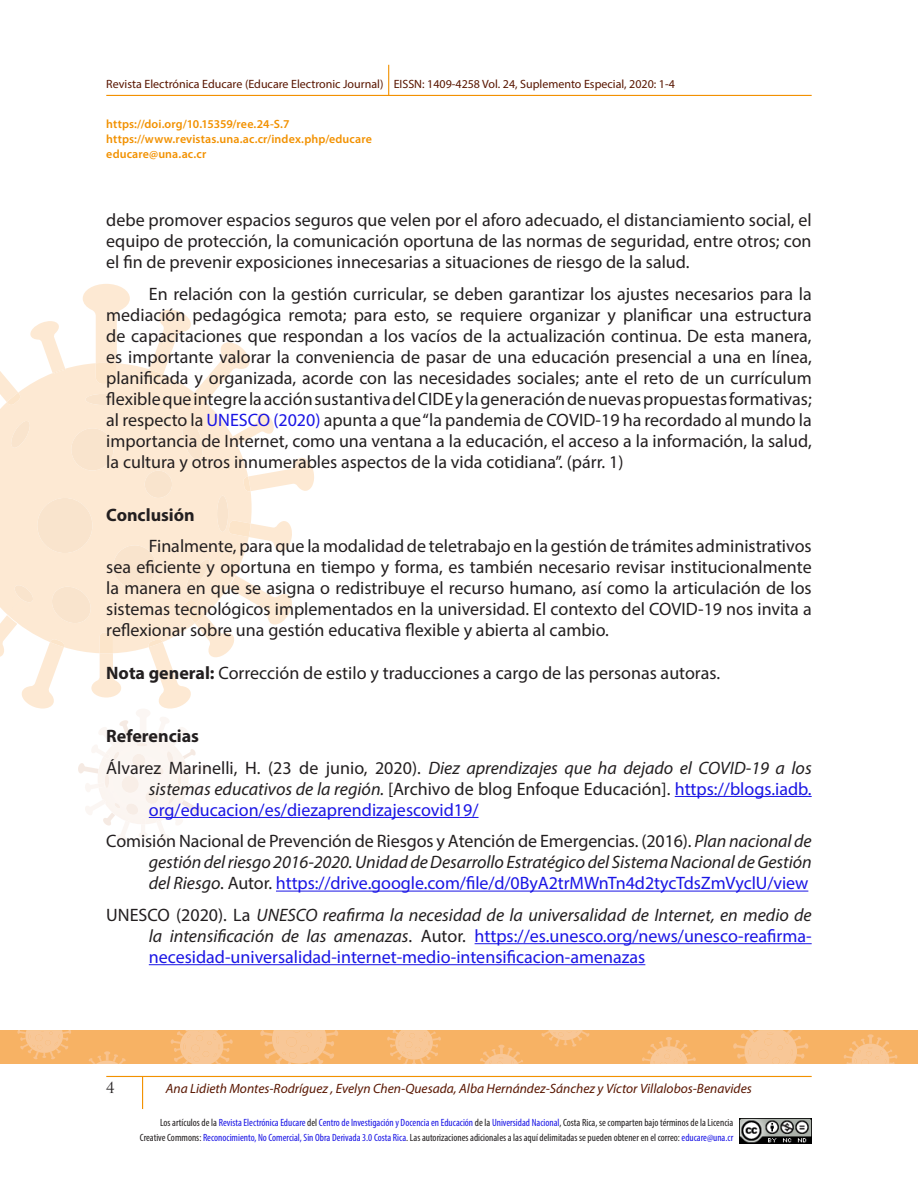
<style>
.page{position:relative;width:918px;height:1188px;background:#fff}
.page>*{position:absolute;margin:0;border:0;box-sizing:border-box;transform-origin:0 0}
.TEXTO{font:18px/21px "Myriad Pro";color:#231f20;text-align:justify}
.REFERENCIAS_DEF{font:italic 18px/21px "Myriad Pro";letter-spacing:-.005em;color:#231f20;text-align:justify}
.REFERENCIAS_DEF-2{font:18px/21px "Myriad Pro";color:#1a15e5;text-align:justify}
.SUBTITULO_1{font:700 18px "Myriad Pro";color:#231f20}
.t1{font:15px "Trajan Pro";color:#231f20}
.t2{font:italic 13.5px "Myriad Pro";color:#591600}
.t3{font:600 12px/15px "Myriad Pro";letter-spacing:.01em;color:#f29100}
.t4{font:12px "Myriad Pro";color:#591600}
.t5{font:condensed 10.5px/15px "Myriad Pro";color:#231f20;text-align:right}
.s1{color:#1a15e5}
.s2{font-weight:700}
.s3{font-style:normal}
.s4{font-style:normal;color:#1a15e5}
.s5{color:#231f20}
.s6{font-style:italic;color:#231f20}
</style>
<div class="page">
<hr style="left:106px;top:1076px;width:706px;height:1px;background:#f29100">
<hr style="left:142px;top:1076px;width:1px;height:33px;background:#f29100">
<img style="left:739px;top:1118px;width:73px;height:26px">
<hr style="left:106px;top:95px;width:706px;height:1px;background:#f29100">
<hr style="left:388px;top:65px;width:1px;height:31px;background:#f29100">
<div style="left:0;top:365px;width:252px;height:194px;background:#fde9d3"></div>
<svg style="left:83px;top:284px;width:47px;height:100px"></svg>
<svg style="left:0;top:365px;width:21px;height:40px"></svg>
<svg style="left:0;top:426px;width:1px;height:18px"></svg>
<svg style="left:228px;top:521px;width:64px;height:30px"></svg>
<svg style="left:243px;top:458px;width:71px;height:33px"></svg>
<svg style="left:148px;top:310px;width:103px;height:95px"></svg>
<svg style="left:29px;top:321px;width:37px;height:53px"></svg>
<svg style="left:229px;top:413px;width:45px;height:33px"></svg>
<div style="left:37px;top:498px;width:55px;height:55px;background:#f9e4cd;border-radius:50%"></div>
<div style="left:71px;top:428px;width:43px;height:43px;background:#f9e4cd;border-radius:50%"></div>
<div style="left:145px;top:471px;width:27px;height:27px;background:#f9e4cd;border-radius:50%"></div>
<div style="left:113px;top:545px;width:43px;height:43px;background:#f9e4cd;border-radius:50%"></div>
<svg style="left:181px;top:420px;width:23px;height:40px"></svg>
<div style="left:217px;top:496px;width:11px;height:36px;background:#f9e4cd;border-radius:50%"></div>
<div style="left:85px;top:394px;width:35px;height:11px;background:#f9e4cd;border-radius:50%"></div>
<svg style="left:10px;top:421px;width:21px;height:27px"></svg>
<svg style="left:0;top:559px;width:293px;height:282px"></svg>
<div style="left:0;top:1031px;width:918px;height:33px;background:#f7b264"></div>
<svg style="left:17px;top:1030px;width:54px;height:29px"></svg>
<svg style="left:89px;top:1051px;width:37px;height:13px"></svg>
<svg style="left:170px;top:1030px;width:63px;height:34px"></svg>
<svg style="left:260px;top:1030px;width:79px;height:34px"></svg>
<svg style="left:387px;top:1030px;width:54px;height:34px"></svg>
<svg style="left:480px;top:1045px;width:43px;height:19px"></svg>
<svg style="left:541px;top:1030px;width:49px;height:17px"></svg>
<svg style="left:642px;top:1037px;width:54px;height:27px"></svg>
<svg style="left:733px;top:1030px;width:76px;height:34px"></svg>
<svg style="left:844px;top:1034px;width:54px;height:30px"></svg>
<hr style="left:675px;top:796px;width:137px;height:1px;background:#1a15e5">
<hr style="left:149px;top:817px;width:330px;height:1px;background:#1a15e5">
<hr style="left:276px;top:891px;width:532px;height:1px;background:#1a15e5">
<hr style="left:475px;top:943px;width:337px;height:1px;background:#1a15e5">
<hr style="left:149px;top:964px;width:496px;height:1px;background:#1a15e5">
<p class="t4" style="left:106px;top:77px;width:570px">Revista Electrónica Educare (Educare Electronic Journal) EISSN: 1409-4258 Vol. 24, Suplemento Especial, 2020: 1-4</p>
<p class="t3" style="left:106px;top:116px;width:267px">https://doi.org/10.15359/ree.24-S.7 https://www.revistas.una.ac.cr/index.php/educare educare@una.ac.cr</p>
<p class="TEXTO" style="left:106px;top:209px;width:707px">debe promover espacios seguros que velen por el aforo adecuado, el distanciamiento social, el equipo de protección, la comunicación oportuna de las normas de seguridad, entre otros; con el fin de prevenir exposiciones innecesarias a situaciones de riesgo de la salud.</p>
<p class="TEXTO" style="left:106px;top:283px;width:707px;text-indent:43px">En relación con la gestión curricular, se deben garantizar los ajustes necesarios para la mediación pedagógica remota; para esto, se requiere organizar y planificar una estructura de capacitaciones que respondan a los vacíos de la actualización continua. De esta manera, es importante valorar la conveniencia de pasar de una educación presencial a una en línea, planificada y organizada, acorde con las necesidades sociales; ante el reto de un currículum flexible que integre la acción sustantiva del CIDE y la generación de nuevas propuestas formativas; al respecto la <span class="s1">UNESCO (2020)</span> apunta a que “la pandemia de COVID-19 ha recordado al mundo la importancia de Internet, como una ventana a la educación, el acceso a la información, la salud, la cultura y otros innumerables aspectos de la vida cotidiana”. (párr. 1)</p>
<h3 class="SUBTITULO_1" style="left:106px;top:503px;width:90px">Conclusión</h3>
<p class="TEXTO" style="left:106px;top:535px;width:707px;text-indent:43px">Finalmente, para que la modalidad de teletrabajo en la gestión de trámites administrativos sea eficiente y oportuna en tiempo y forma, es también necesario revisar institucionalmente la manera en que se asigna o redistribuye el recurso humano, así como la articulación de los sistemas tecnológicos implementados en la universidad. El contexto del COVID-19 nos invita a reflexionar sobre una gestión educativa flexible y abierta al cambio.</p>
<p class="TEXTO" style="left:106px;top:662px;width:615px"><span class="s2">Nota general:</span> Corrección de estilo y traducciones a cargo de las personas autoras.</p>
<h3 class="SUBTITULO_1" style="left:106px;top:724px;width:94px">Referencias</h3>
<p class="REFERENCIAS_DEF" style="left:149px;top:757px;width:664px;text-indent:-43px"><span class="s3">Álvarez Marinelli, H. (23 de junio, 2020).</span> Diez aprendizajes que ha dejado el COVID-19 a los sistemas educativos de la región. <span class="s3">[Archivo de blog Enfoque Educación].</span> <span class="s4">https://blogs.iadb. org/educacion/es/diezaprendizajescovid19/</span></p>
<p class="REFERENCIAS_DEF" style="left:149px;top:830px;width:664px;text-indent:-43px"><span class="s3">Comisión Nacional de Prevención de Riesgos y Atención de Emergencias. (2016).</span> Plan nacional de gestión del riesgo 2016-2020. Unidad de Desarrollo Estratégico del Sistema Nacional de Gestión del Riesgo<span class="s3">. Autor.</span> <span class="s4">https://drive.google.com/file/d/0ByA2trMWnTn4d2tycTdsZmVyclU/view</span></p>
<p class="REFERENCIAS_DEF-2" style="left:149px;top:904px;width:664px;text-indent:-43px"><span class="s5">UNESCO (2020). La</span> <span class="s6">UNESCO reafirma la necesidad de la universalidad de Internet, en medio de la intensificación de las amenazas</span><span class="s5">. Autor.</span> https://es.unesco.org/news/unesco-reafirma&shy;necesidad-universalidad-internet-medio-intensificacion-amenazas</p>
<p class="t1" style="left:106px;top:1078px;width:10px">4</p>
<p class="t2" style="left:166px;top:1080px;width:588px">Ana Lidieth Montes-Rodríguez , Evelyn Chen-Quesada, Alba Hernández-Sánchez y Víctor Villalobos-Benavides</p>
<p class="t5" style="left:140px;top:1115px;width:595px">Los artículos de la <span class="s1">Revista Electrónica Educare</span> del <span class="s1">Centro de Investigación y Docencia en Educación</span> de la <span class="s1">Universidad Nacional</span>, Costa Rica, se comparten bajo términos de la Licencia<br>Creative Commons: <span class="s1">Reconocimiento, No Comercial, Sin Obra Derivada 3.0 Costa Rica</span>. Las autorizaciones adicionales a las aquí delimitadas se pueden obtener en el correo: <span class="s1">educare@una.cr</span></p>
</div>
